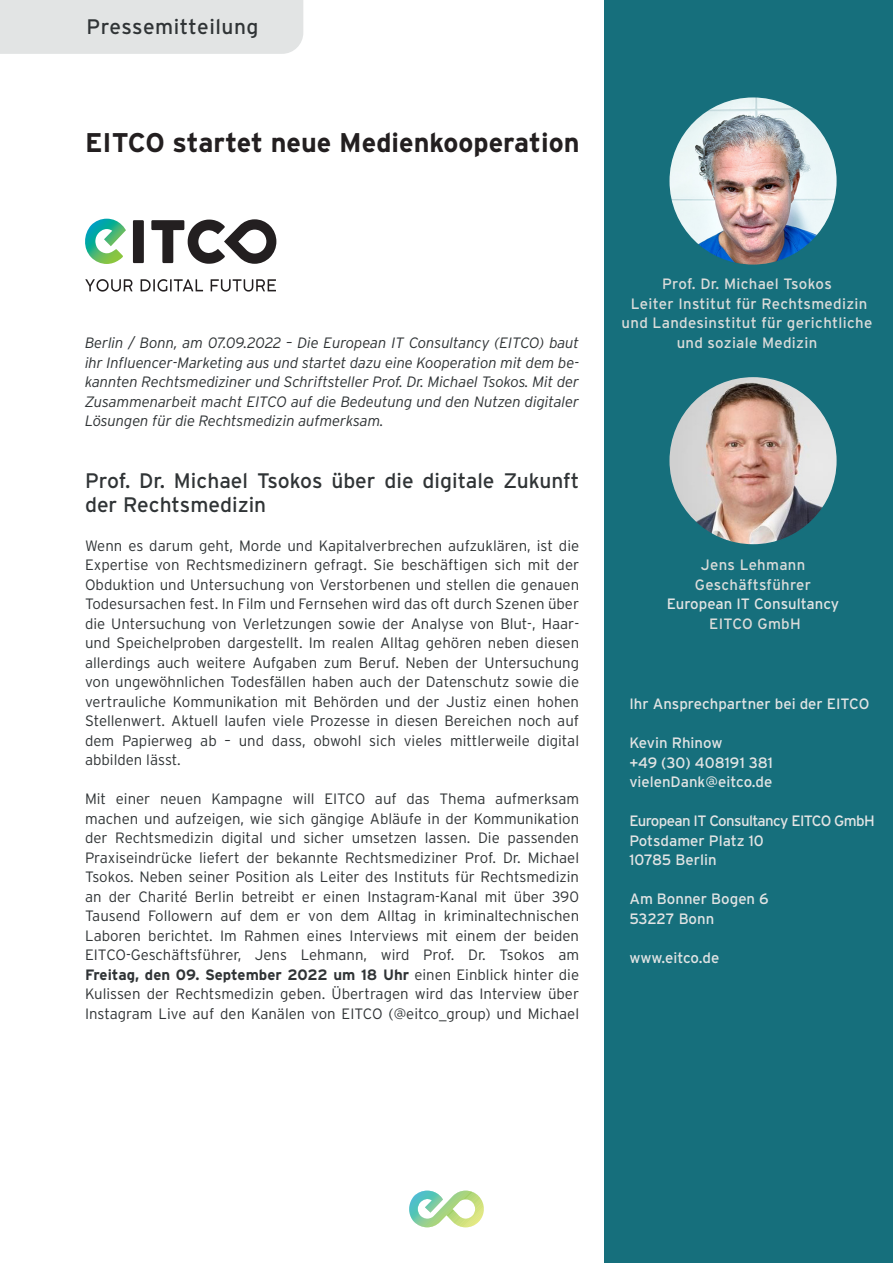
<style>
.page{position:relative;width:893px;height:1263px;background:#fff}
.page>*{position:absolute;margin:0;border:0;box-sizing:border-box;transform-origin:0 0}
.Textüberschriften{font:700 27px "Interstate";color:#231f20}
.Fließtext_Überschrif{font:21px/24px "Interstate";color:#303436}
.Fließtext_Überschrif-2{font:21px "Interstate";letter-spacing:.025em;color:#303436}
.Fliesstext{font:300 15px/19.5px "Interstate";color:#303436;text-align:justify}
.Fliesstext-2{font:italic 300 15px/19.5px "Interstate";letter-spacing:-.01em;color:#303436;text-align:justify}
.Fliesstext_petrol{font:15px/19.5px "Interstate";color:#e2e4e4}
.Infotext{font:15px/19.5px "Interstate";letter-spacing:.02em;color:#dbdcda;text-align:center}
.Infotext-2{font:15px/19.5px "Interstate";color:#e2e4e4;text-align:center}
.Fliesstext_petrol-2{font:15px "Interstate";letter-spacing:-.04em;color:#e2e4e4}
.Fliesstext_petrol-3{font:15px "Interstate";letter-spacing:-.02em;color:#e2e4e4}
.s1{font-weight:700}
.s2{color:#dbdcda}
</style>
<div class="page">
<svg style="left:409px;top:1190px;width:75px;height:37px"></svg>
<div style="left:605px;top:0;width:288px;height:1263px;background:#166f7c"></div>
<div style="left:0;top:0;width:303px;height:54px;background:#e2e4e4"></div>
<svg style="left:85px;top:219px;width:41px;height:45px"></svg>
<svg style="left:133px;top:220px;width:11px;height:43px"></svg>
<svg style="left:151px;top:219px;width:125px;height:45px"></svg>
<svg style="left:85px;top:279px;width:47px;height:13px"></svg>
<svg style="left:141px;top:279px;width:62px;height:13px"></svg>
<svg style="left:211px;top:279px;width:65px;height:13px"></svg>
<img style="left:669px;top:97px;width:168px;height:168px;border-radius:82px">
<img style="left:669px;top:376px;width:168px;height:169px;border-radius:84px">
<h2 class="Fließtext_Überschrif-2" style="left:87px;top:15px;width:173px">Pressemitteilung</h2>
<p class="Textüberschriften" style="left:85px;top:128px;width:496px">EITCO startet neue Medienkooperation</p>
<p class="Fliesstext-2" style="left:85px;top:332px;width:496px">Berlin / Bonn, am 07.09.2022 – Die European IT Consultancy (EITCO) baut ihr Influencer-Marketing aus und startet dazu eine Kooperation mit dem be&shy;kannten Rechtsmediziner und Schriftsteller Prof. Dr. Michael Tsokos. Mit der Zusammenarbeit macht EITCO auf die Bedeutung und den Nutzen digitaler Lösungen für die Rechtsmedizin aufmerksam.</p>
<p class="Fließtext_Überschrif" style="left:85px;top:468px;width:496px">Prof. Dr. Michael Tsokos über die digitale Zukunft der Rechtsmedizin</p>
<p class="Fliesstext" style="left:85px;top:535px;width:496px">Wenn es darum geht, Morde und Kapitalverbrechen aufzuklären, ist die Expertise von Rechtsmedizinern gefragt. Sie beschäftigen sich mit der Obduktion und Untersuchung von Verstorbenen und stellen die genauen Todesursachen fest. In Film und Fernsehen wird das oft durch Szenen über die Untersuchung von Verletzungen sowie der Analyse von Blut-, Haar&shy;und Speichelproben dargestellt. Im realen Alltag gehören neben diesen allerdings auch weitere Aufgaben zum Beruf. Neben der Untersuchung von ungewöhnlichen Todesfällen haben auch der Datenschutz sowie die vertrauliche Kommunikation mit Behörden und der Justiz einen hohen Stellenwert. Aktuell laufen viele Prozesse in diesen Bereichen noch auf dem Papierweg ab – und dass, obwohl sich vieles mittlerweile digital abbilden lässt.</p>
<p class="Fliesstext" style="left:85px;top:788px;width:496px">Mit einer neuen Kampagne will EITCO auf das Thema aufmerksam machen und aufzeigen, wie sich gängige Abläufe in der Kommunikation der Rechtsmedizin digital und sicher umsetzen lassen. Die passenden Praxiseindrücke liefert der bekannte Rechtsmediziner Prof. Dr. Michael Tsokos. Neben seiner Position als Leiter des Instituts für Rechtsmedizin an der Charité Berlin betreibt er einen Instagram-Kanal mit über 390<br>Tausend Followern auf dem er von dem Alltag in kriminaltechnischen Laboren berichtet. Im Rahmen eines Interviews mit einem der beiden EITCO-Geschäftsführer, Jens Lehmann, wird Prof. Dr. Tsokos am <span class="s1">Freitag, den 09. September 2022 um 18 Uhr</span> einen Einblick hinter die Kulissen der Rechtsmedizin geben. Übertragen wird das Interview über Instagram Live auf den Kanälen von EITCO (@eitco_group) und Michael</p>
<p class="Infotext" style="left:662px;top:274px;width:171px">Prof. Dr. Michael Tsokos</p>
<p class="Infotext" style="left:622px;top:293px;width:252px">Leiter Institut für Rechtsmedizin und Landesinstitut für gerichtliche und soziale Medizin</p>
<p class="Infotext" style="left:701px;top:555px;width:106px">Jens Lehmann</p>
<p class="Infotext" style="left:695px;top:574px;width:118px">Geschäftsführer</p>
<p class="Infotext-2" style="left:667px;top:594px;width:174px">European IT Consultancy<br><span class="s2">EITCO GmbH</span></p>
<p class="Fliesstext_petrol" style="left:629px;top:694px;width:241px">Ihr Ansprechpartner bei der EITCO</p>
<p class="Fliesstext_petrol" style="left:629px;top:733px;width:95px">Kevin Rhinow</p>
<p class="Fliesstext_petrol" style="left:629px;top:753px;width:145px">+49 (30) 408191 381</p>
<p class="Fliesstext_petrol" style="left:629px;top:772px;width:145px">vielenDank@eitco.de</p>
<p class="Fliesstext_petrol-2" style="left:629px;top:813px;width:247px">European IT Consultancy EITCO GmbH</p>
<p class="Fliesstext_petrol" style="left:629px;top:831px;width:136px">Potsdamer Platz 10<br>10785 Berlin</p>
<p class="Fliesstext_petrol" style="left:629px;top:889px;width:141px">Am Bonner Bogen 6</p>
<p class="Fliesstext_petrol-3" style="left:629px;top:910px;width:86px">53227 Bonn</p>
<p class="Fliesstext_petrol" style="left:629px;top:948px;width:92px">www.eitco.de</p>
</div>
